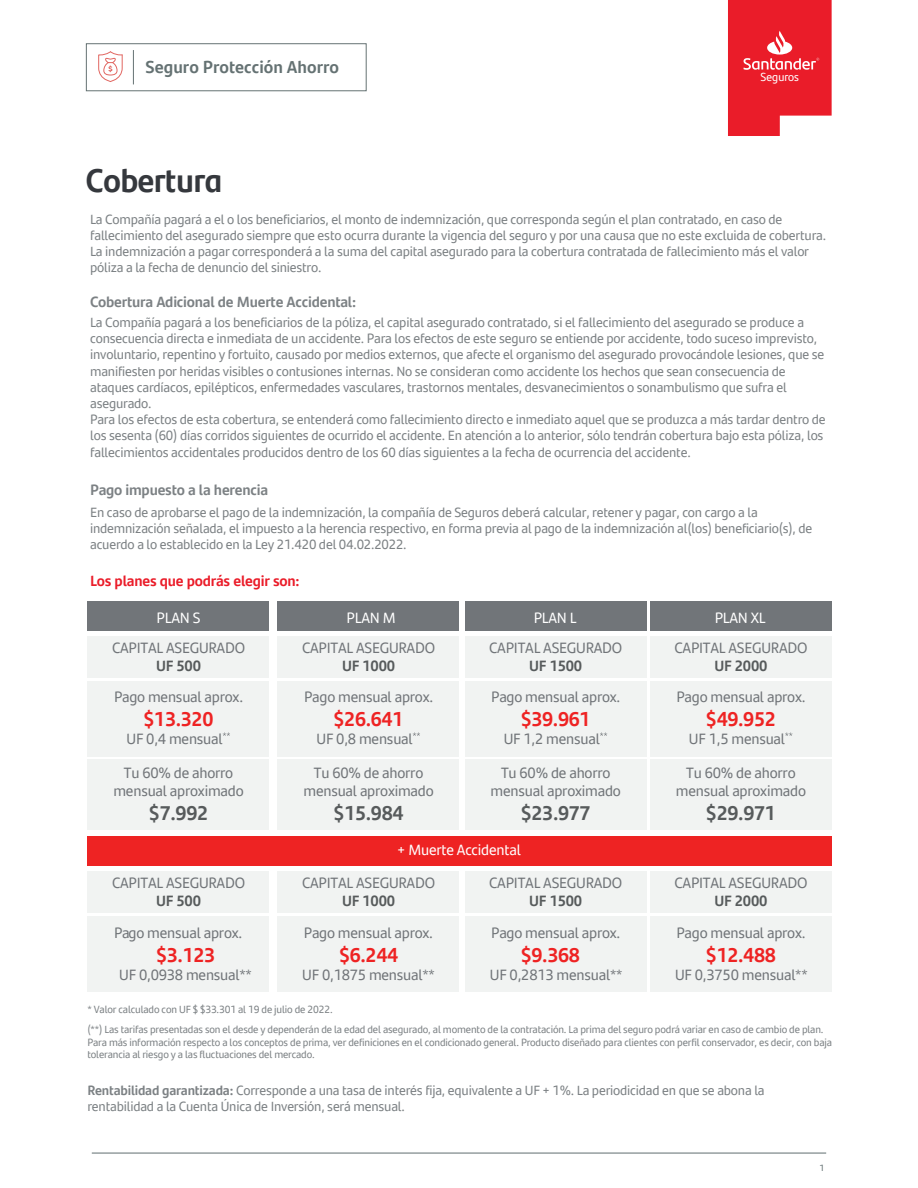
<style>
.page{position:relative;width:918px;height:1188px;background:#fff}
.page>*{position:absolute;margin:0;border:0;box-sizing:border-box;transform-origin:0 0}
.t1{font:700 33.15px "Santander Headline";letter-spacing:-.005em;color:#35383d}
.t2{font:700 20.1px "Santander Text";letter-spacing:-.015em;color:#ee2323}
.t3{font:700 20.1px "Santander Text";letter-spacing:-.015em;color:#575b5c}
.t4{font:700 17.4px "Santander Text";color:#657273}
.t5{font:15px/18px "Santander Text";letter-spacing:-.015em;color:#717579;text-align:center}
.t6{font:700 15px "Santander Text";letter-spacing:-.015em;color:#7c8184}
.t7{font:700 15px "Santander Text";letter-spacing:-.015em;color:#575b5c}
.t8{font:15px "Santander Text";letter-spacing:-.015em;color:#fff}
.t9{font:700 15px "Santander Text";letter-spacing:-.015em;color:#ea1c29}
.t10{font:13.5px/16.2px "Santander Text";letter-spacing:-.015em;color:#7c8184}
.t11{font:11.7px "Santander Headline";color:#fff}
.t12{font:10.5px/12.6px "Santander Text";letter-spacing:-.015em;color:#7c8184}
.t13{font:9px "Santander Text";color:#606e70}
.s1{font-weight:700}
</style>
<div class="page">
<hr style="left:92px;top:1153px;width:734px;height:1px;background:#606e70">
<svg style="left:728px;top:0;width:104px;height:136px;background:#ec3642"></svg>
<div style="left:86px;top:43px;width:281px;height:48px;border:1px solid #657273"></div>
<div style="left:86px;top:43px;width:48px;height:48px;border:1px solid #657273"></div>
<svg style="left:98px;top:51px;width:25px;height:31px"></svg>
<div style="left:87px;top:602px;width:182px;height:29px;background:#717579"></div>
<div style="left:87px;top:636px;width:182px;height:42px;background:#f1f3f2"></div>
<div style="left:87px;top:760px;width:182px;height:70px;background:#f1f3f2"></div>
<div style="left:87px;top:681px;width:182px;height:75px;background:#f1f3f2"></div>
<svg style="left:223px;top:733px;width:7px;height:3px"></svg>
<div style="left:278px;top:602px;width:181px;height:29px;background:#717579"></div>
<div style="left:278px;top:636px;width:181px;height:42px;background:#f1f3f2"></div>
<div style="left:278px;top:760px;width:181px;height:70px;background:#f1f3f2"></div>
<div style="left:278px;top:681px;width:181px;height:75px;background:#f1f3f2"></div>
<svg style="left:413px;top:733px;width:7px;height:3px"></svg>
<div style="left:465px;top:602px;width:181px;height:29px;background:#717579"></div>
<div style="left:465px;top:636px;width:181px;height:42px;background:#f1f3f2"></div>
<div style="left:465px;top:760px;width:181px;height:70px;background:#f1f3f2"></div>
<div style="left:465px;top:681px;width:181px;height:75px;background:#f1f3f2"></div>
<svg style="left:600px;top:733px;width:7px;height:3px"></svg>
<div style="left:650px;top:602px;width:182px;height:29px;background:#717579"></div>
<div style="left:650px;top:636px;width:182px;height:42px;background:#f1f3f2"></div>
<div style="left:650px;top:760px;width:182px;height:70px;background:#f1f3f2"></div>
<div style="left:650px;top:681px;width:182px;height:75px;background:#f1f3f2"></div>
<svg style="left:785px;top:733px;width:7px;height:3px"></svg>
<div style="left:87px;top:872px;width:182px;height:41px;background:#f1f3f2"></div>
<div style="left:87px;top:917px;width:182px;height:75px;background:#f1f3f2"></div>
<div style="left:278px;top:872px;width:181px;height:41px;background:#f1f3f2"></div>
<div style="left:278px;top:917px;width:181px;height:75px;background:#f1f3f2"></div>
<div style="left:465px;top:872px;width:181px;height:41px;background:#f1f3f2"></div>
<div style="left:465px;top:917px;width:181px;height:75px;background:#f1f3f2"></div>
<div style="left:650px;top:872px;width:182px;height:41px;background:#f1f3f2"></div>
<div style="left:650px;top:917px;width:182px;height:75px;background:#f1f3f2"></div>
<div style="left:87px;top:836px;width:745px;height:29px;background:#ee2323"></div>
<p class="t4" style="left:146px;top:54px;width:195px">Seguro Protección Ahorro</p>
<h1 class="t1" style="left:86px;top:154px;width:138px">Cobertura</h1>
<p class="t11" style="left:761px;top:68px;width:40px">Seguros</p>
<p class="t10" style="left:90px;top:210px;width:738px">La Compañía pagará a el o los beneficiarios, el monto de indemnización, que corresponda según el plan contratado, en caso de fallecimiento del asegurado siempre que esto ocurra durante la vigencia del seguro y por una causa que no este excluida de cobertura.<br>La indemnización a pagar corresponderá a la suma del capital asegurado para la cobertura contratada de fallecimiento más el valor póliza a la fecha de denuncio del siniestro.</p>
<p class="t6" style="left:90px;top:290px;width:268px">Cobertura Adicional de Muerte Accidental:</p>
<p class="t10" style="left:90px;top:313px;width:737px">La Compañía pagará a los beneficiarios de la póliza, el capital asegurado contratado, si el fallecimiento del asegurado se produce a consecuencia directa e inmediata de un accidente. Para los efectos de este seguro se entiende por accidente, todo suceso imprevisto, involuntario, repentino y fortuito, causado por medios externos, que afecte el organismo del asegurado provocándole lesiones, que se manifiesten por heridas visibles o contusiones internas. No se consideran como accidente los hechos que sean consecuencia de ataques cardíacos, epilépticos, enfermedades vasculares, trastornos mentales, desvanecimientos o sonambulismo que sufra el asegurado.<br>Para los efectos de esta cobertura, se entenderá como fallecimiento directo e inmediato aquel que se produzca a más tardar dentro de los sesenta (60) días corridos siguientes de ocurrido el accidente. En atención a lo anterior, sólo tendrán cobertura bajo esta póliza, los fallecimientos accidentales producidos dentro de los 60 días siguientes a la fecha de ocurrencia del accidente.</p>
<p class="t6" style="left:90px;top:478px;width:179px">Pago impuesto a la herencia</p>
<p class="t10" style="left:90px;top:503px;width:724px">En caso de aprobarse el pago de la indemnización, la compañía de Seguros deberá calcular, retener y pagar, con cargo a la indemnización señalada, el impuesto a la herencia respectivo, en forma previa al pago de la indemnización al(los) beneficiario(s), de acuerdo a lo establecido en la Ley 21.420 del 04.02.2022.</p>
<p class="t9" style="left:90px;top:569px;width:211px">Los planes que podrás elegir son:</p>
<p class="t8" style="left:157px;top:607px;width:45px">PLAN S</p>
<p class="t8" style="left:347px;top:607px;width:50px">PLAN M</p>
<p class="t5" style="left:112px;top:638px;width:135px">CAPITAL ASEGURADO</p>
<p class="t7" style="left:156px;top:654px;width:46px">UF 500</p>
<p class="t5" style="left:114px;top:687px;width:131px">Pago mensual aprox.</p>
<h2 class="t2" style="left:144px;top:703px;width:71px">$13.320</h2>
<p class="t5" style="left:127px;top:729px;width:98px">UF 0,4 mensual</p>
<p class="t5" style="left:113px;top:763px;width:132px">Tu 60% de ahorro mensual aproximado</p>
<h2 class="t3" style="left:149px;top:797px;width:61px">$7.992</h2>
<p class="t5" style="left:302px;top:638px;width:135px">CAPITAL ASEGURADO</p>
<p class="t7" style="left:342px;top:654px;width:54px">UF 1000</p>
<p class="t5" style="left:304px;top:687px;width:131px">Pago mensual aprox.</p>
<h2 class="t2" style="left:334px;top:703px;width:71px">$26.641</h2>
<p class="t5" style="left:317px;top:729px;width:98px">UF 0,8 mensual</p>
<p class="t5" style="left:303px;top:763px;width:132px">Tu 60% de ahorro mensual aproximado</p>
<h2 class="t3" style="left:334px;top:797px;width:71px">$15.984</h2>
<p class="t8" style="left:534px;top:607px;width:44px">PLAN L</p>
<p class="t5" style="left:489px;top:638px;width:135px">CAPITAL ASEGURADO</p>
<p class="t7" style="left:529px;top:654px;width:54px">UF 1500</p>
<p class="t5" style="left:491px;top:687px;width:131px">Pago mensual aprox.</p>
<h2 class="t2" style="left:521px;top:703px;width:71px">$39.961</h2>
<p class="t5" style="left:504px;top:729px;width:98px">UF 1,2 mensual</p>
<p class="t5" style="left:491px;top:763px;width:132px">Tu 60% de ahorro mensual aproximado</p>
<h2 class="t3" style="left:521px;top:797px;width:71px">$23.977</h2>
<p class="t5" style="left:112px;top:873px;width:135px">CAPITAL ASEGURADO</p>
<p class="t7" style="left:156px;top:889px;width:46px">UF 500</p>
<p class="t5" style="left:114px;top:923px;width:130px">Pago mensual aprox.</p>
<h2 class="t2" style="left:156px;top:939px;width:61px">$3.123</h2>
<p class="t5" style="left:119px;top:965px;width:134px">UF 0,0938 mensual**</p>
<p class="t8" style="left:397px;top:838px;width:125px">+ Muerte Accidental</p>
<p class="t5" style="left:302px;top:873px;width:135px">CAPITAL ASEGURADO</p>
<p class="t7" style="left:342px;top:889px;width:54px">UF 1000</p>
<p class="t5" style="left:304px;top:923px;width:131px">Pago mensual aprox.</p>
<h2 class="t2" style="left:339px;top:939px;width:61px">$6.244</h2>
<p class="t5" style="left:302px;top:965px;width:134px">UF 0,1875 mensual**</p>
<p class="t5" style="left:489px;top:873px;width:135px">CAPITAL ASEGURADO</p>
<p class="t7" style="left:529px;top:889px;width:54px">UF 1500</p>
<p class="t5" style="left:491px;top:923px;width:131px">Pago mensual aprox.</p>
<h2 class="t2" style="left:521px;top:939px;width:61px">$9.368</h2>
<p class="t5" style="left:490px;top:965px;width:134px">UF 0,2813 mensual**</p>
<p class="t12" style="left:87px;top:1003px;width:247px">* Valor calculado con UF $ $33.301 al 19 de julio de 2022.</p>
<p class="t8" style="left:715px;top:607px;width:52px">PLAN XL</p>
<p class="t5" style="left:674px;top:638px;width:135px">CAPITAL ASEGURADO</p>
<p class="t7" style="left:714px;top:654px;width:54px">UF 2000</p>
<p class="t5" style="left:676px;top:687px;width:131px">Pago mensual aprox.</p>
<h2 class="t2" style="left:706px;top:703px;width:71px">$49.952</h2>
<p class="t5" style="left:689px;top:729px;width:98px">UF 1,5 mensual</p>
<p class="t5" style="left:676px;top:763px;width:132px">Tu 60% de ahorro mensual aproximado</p>
<h2 class="t3" style="left:706px;top:797px;width:71px">$29.971</h2>
<p class="t5" style="left:674px;top:873px;width:135px">CAPITAL ASEGURADO</p>
<p class="t7" style="left:714px;top:889px;width:54px">UF 2000</p>
<p class="t5" style="left:676px;top:923px;width:131px">Pago mensual aprox.</p>
<h2 class="t2" style="left:706px;top:939px;width:71px">$12.488</h2>
<p class="t5" style="left:675px;top:965px;width:134px">UF 0,3750 mensual**</p>
<p class="t12" style="left:87px;top:1022px;width:746px">(**) Las tarifas presentadas son el desde y dependerán de la edad del asegurado, al momento de la contratación. La prima del seguro podrá variar en caso de cambio de plan.<br>Para más información respecto a los conceptos de prima, ver definiciones en el condicionado general. Producto diseñado para clientes con perfil conservador, es decir, con baja tolerancia al riesgo y a las fluctuaciones del mercado.</p>
<p class="t10" style="left:87px;top:1081px;width:679px"><span class="s1">Rentabilidad garantizada:</span> Corresponde a una tasa de interés fija, equivalente a UF + 1%. La periodicidad en que se abona la rentabilidad a la Cuenta Única de Inversión, será mensual.</p>
<p class="t13" style="left:820px;top:1161px;width:6px">1</p>
</div>
